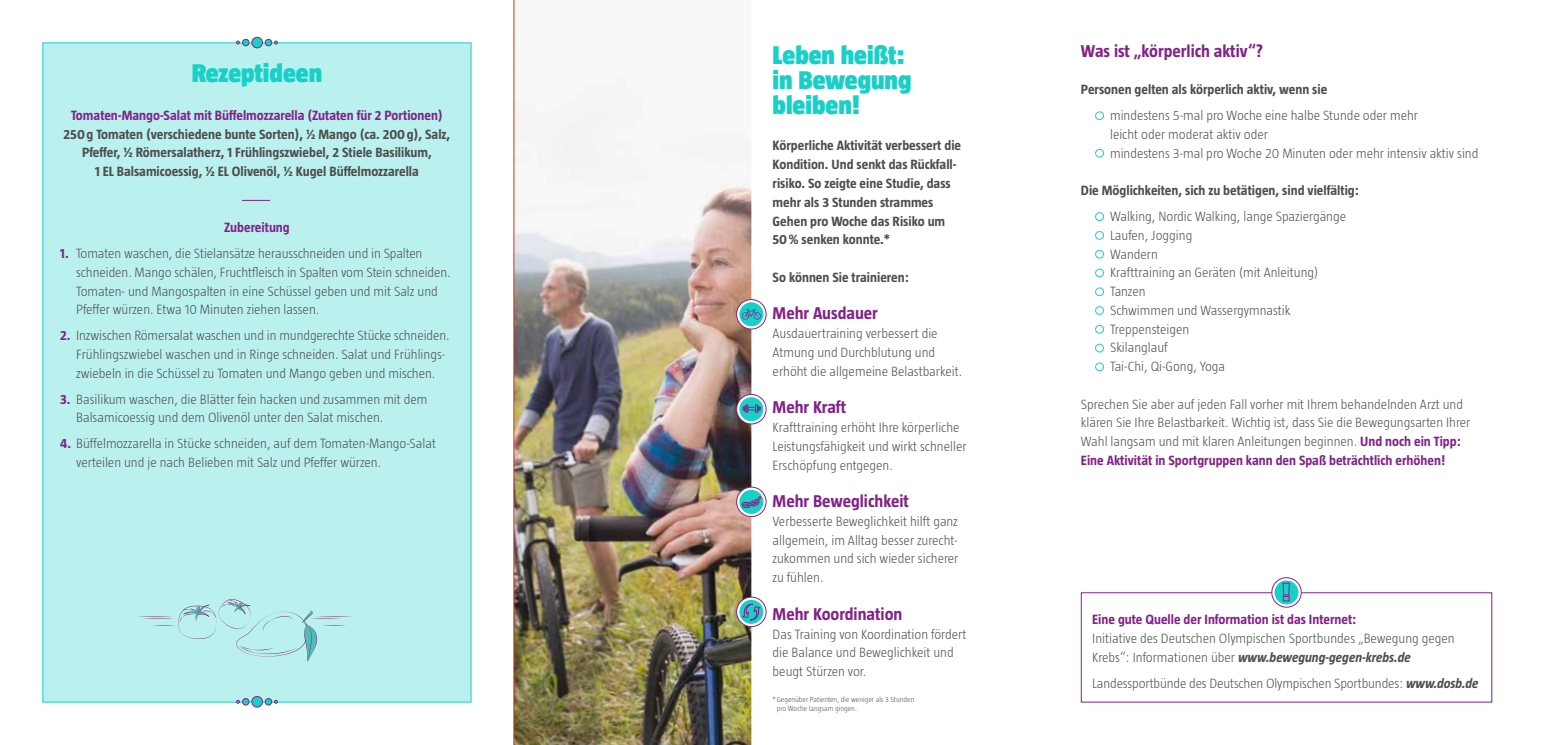
<style>
.page{position:relative;width:1563px;height:745px;background:#fff}
.page>*{position:absolute;margin:0;border:0;box-sizing:border-box;transform-origin:0 0}
.t1{font:900 26.25px/25px "Taz Hexal";color:#19d0c9}
.t2{font:700 17.5px "Taz Hexal";color:#832388}
.t3{font:300 13.75px/18.8px "Taz Hexal";color:#4e4e4d}
.t4{font:700 13.75px/18.8px "Taz Hexal";color:#4e4e4d;text-align:center}
.t5{font:700 13.75px "Taz Hexal";color:#832388}
.t6{font:300 7.5px/9px "Taz Hexal";color:#4e4e4d}
.s1{font-weight:700;color:#832388}
.s2{font-weight:700;font-style:italic}
</style>
<div class="page">
<div style="left:1095px;top:111px;width:9px;height:9px;border:1px solid #19d0c9;border-radius:50%"></div>
<div style="left:1095px;top:149px;width:9px;height:8px;border:1px solid #19d0c9;border-radius:50%"></div>
<div style="left:1095px;top:212px;width:9px;height:9px;border:1px solid #19d0c9;border-radius:50%"></div>
<div style="left:1095px;top:231px;width:9px;height:8px;border:1px solid #19d0c9;border-radius:50%"></div>
<div style="left:1095px;top:250px;width:9px;height:8px;border:1px solid #19d0c9;border-radius:50%"></div>
<div style="left:1095px;top:268px;width:9px;height:9px;border:1px solid #19d0c9;border-radius:50%"></div>
<div style="left:1095px;top:287px;width:9px;height:9px;border:1px solid #19d0c9;border-radius:50%"></div>
<div style="left:1095px;top:306px;width:9px;height:8px;border:1px solid #19d0c9;border-radius:50%"></div>
<div style="left:1095px;top:325px;width:9px;height:8px;border:1px solid #19d0c9;border-radius:50%"></div>
<div style="left:1095px;top:343px;width:9px;height:9px;border:1px solid #19d0c9;border-radius:50%"></div>
<div style="left:1095px;top:362px;width:9px;height:9px;border:1px solid #19d0c9;border-radius:50%"></div>
<div style="left:1081px;top:592px;width:411px;height:110px;border:1px solid #832388"></div>
<svg style="left:1271px;top:577px;width:30px;height:29px"></svg>
<div style="left:1271px;top:577px;width:30px;height:30px;border:1px solid #832388;border-radius:50%"></div>
<div style="left:1274px;top:579px;width:25px;height:25px;background:#19d0c9;border-radius:50%"></div>
<div style="left:1273px;top:579px;width:26px;height:26px;border:1px solid #fff;border-radius:50%"></div>
<svg style="left:1282px;top:582px;width:8px;height:19px"></svg>
<img style="left:515px;top:112px;width:236px;height:632px">
<svg style="left:736px;top:299px;width:30px;height:30px"></svg>
<div style="left:736px;top:299px;width:30px;height:30px;border:1px solid #832388;border-radius:50%"></div>
<svg style="left:739px;top:301px;width:25px;height:25px"></svg>
<div style="left:738px;top:301px;width:26px;height:26px;border:1px solid #fff;border-radius:50%"></div>
<svg style="left:742px;top:309px;width:19px;height:10px"></svg>
<svg style="left:736px;top:394px;width:30px;height:29px"></svg>
<div style="left:736px;top:394px;width:30px;height:30px;border:1px solid #832388;border-radius:50%"></div>
<svg style="left:739px;top:396px;width:25px;height:25px"></svg>
<div style="left:738px;top:396px;width:26px;height:26px;border:1px solid #fff;border-radius:50%"></div>
<svg style="left:736px;top:487px;width:30px;height:29px"></svg>
<div style="left:736px;top:486px;width:30px;height:30px;border:1px solid #832388;border-radius:50%"></div>
<svg style="left:739px;top:489px;width:25px;height:25px"></svg>
<div style="left:738px;top:488px;width:26px;height:26px;border:1px solid #fff;border-radius:50%"></div>
<svg style="left:736px;top:596px;width:30px;height:30px"></svg>
<div style="left:736px;top:596px;width:30px;height:30px;border:1px solid #832388;border-radius:50%"></div>
<svg style="left:739px;top:599px;width:25px;height:25px"></svg>
<div style="left:738px;top:598px;width:26px;height:26px;border:1px solid #fff;border-radius:50%"></div>
<svg style="left:743px;top:404px;width:17px;height:8px"></svg>
<svg style="left:741px;top:603px;width:20px;height:17px"></svg>
<svg style="left:741px;top:495px;width:20px;height:12px"></svg>
<div style="left:43px;top:43px;width:428px;height:659px;background:#baf1ef"></div>
<div style="left:252px;top:37px;width:10px;height:11px;background:#19d0c9;border-radius:50%"></div>
<div style="left:251px;top:37px;width:12px;height:11px;border:1px solid #832388;border-radius:50%"></div>
<div style="left:243px;top:39px;width:6px;height:7px;background:#19d0c9;border-radius:50%"></div>
<div style="left:242px;top:39px;width:7px;height:7px;border:1px solid #832388;border-radius:50%"></div>
<svg style="left:236px;top:41px;width:4px;height:3px"></svg>
<svg style="left:274px;top:41px;width:4px;height:3px"></svg>
<div style="left:265px;top:39px;width:7px;height:7px;background:#19d0c9;border-radius:50%"></div>
<div style="left:265px;top:39px;width:7px;height:7px;border:1px solid #832388;border-radius:50%"></div>
<div style="left:252px;top:696px;width:10px;height:10px;background:#19d0c9;border-radius:50%"></div>
<div style="left:251px;top:695px;width:12px;height:12px;border:1px solid #832388;border-radius:50%"></div>
<div style="left:242px;top:697px;width:7px;height:7px;border:1px solid #832388;border-radius:50%"></div>
<svg style="left:236px;top:698px;width:13px;height:6px"></svg>
<svg style="left:274px;top:699px;width:4px;height:4px"></svg>
<div style="left:265px;top:697px;width:7px;height:7px;border:1px solid #832388;border-radius:50%"></div>
<svg style="left:242px;top:200px;width:28px;height:1px"></svg>
<svg style="left:138px;top:599px;width:213px;height:62px"></svg>
<svg style="left:514px;top:0;width:1px;height:745px"></svg>
<h1 class="t1" style="left:192px;top:61px;width:132px">Rezeptideen</h1>
<p class="t5" style="left:71px;top:107px;width:373px">Tomaten-Mango-Salat mit Büffelmozzarella (Zutaten für 2 Portionen)</p>
<p class="t4" style="left:64px;top:124px;width:388px">250g Tomaten (verschiedene bunte Sorten), ½ Mango (ca. 200g), Salz,<br>Pfeffer, ½ Römersalatherz, 1 Frühlingszwiebel, 2 Stiele Basilikum,<br>1 EL Balsamicoessig, ½ EL Olivenöl, ½ Kugel Büffelmozzarella</p>
<p class="t5" style="left:224px;top:219px;width:67px">Zubereitung</p>
<p class="t3" style="left:76px;top:244px;width:376px;text-indent:-16px"><span class="s1">1.</span> Tomaten waschen, die Stielansätze herausschneiden und in Spalten schneiden. Mango schälen, Fruchtfleisch in Spalten vom Stein schneiden.<br>Tomaten- und Mangospalten in eine Schüssel geben und mit Salz und Pfeffer würzen. Etwa 10 Minuten ziehen lassen.</p>
<p class="t3" style="left:76px;top:326px;width:375px;text-indent:-16px"><span class="s1">2.</span> Inzwischen Römersalat waschen und in mundgerechte Stücke schneiden.<br>Frühlingszwiebel waschen und in Ringe schneiden. Salat und Frühlings&shy;zwiebeln in die Schüssel zu Tomaten und Mango geben und mischen.</p>
<p class="t3" style="left:76px;top:389px;width:353px;text-indent:-16px"><span class="s1">3.</span> Basilikum waschen, die Blätter fein hacken und zusammen mit dem<br>Balsamicoessig und dem Olivenöl unter den Salat mischen.</p>
<p class="t3" style="left:76px;top:434px;width:361px;text-indent:-16px"><span class="s1">4.</span> Büffelmozzarella in Stücke schneiden, auf dem Tomaten-Mango--Salat verteilen und je nach Belieben mit Salz und Pfeffer würzen.</p>
<h1 class="t1" style="left:772px;top:42px;width:140px">Leben heißt: in Bewegung bleiben!</h1>
<p class="t4" style="left:772px;top:136px;width:190px;text-align:left">Körperliche Aktivität verbessert die<br>Kondition. Und senkt das Rückfall&shy;risiko. So zeigte eine Studie, dass mehr als 3 Stunden strammes<br>Gehen pro Woche das Risiko um<br>50% senken konnte.*</p>
<p class="t4" style="left:772px;top:267px;width:138px">So können Sie trainieren:</p>
<p class="t2" style="left:772px;top:303px;width:107px">Mehr Ausdauer</p>
<p class="t3" style="left:772px;top:324px;width:191px">Ausdauertraining verbessert die<br>Atmung und Durchblutung und erhöht die allgemeine Belastbarkeit.</p>
<p class="t2" style="left:772px;top:397px;width:75px">Mehr Kraft</p>
<p class="t3" style="left:772px;top:417px;width:195px">Krafttraining erhöht Ihre körperliche<br>Leistungsfähigkeit und wirkt schneller<br>Erschöpfung entgegen.</p>
<p class="t2" style="left:772px;top:491px;width:138px">Mehr Beweglichkeit</p>
<p class="t3" style="left:772px;top:511px;width:187px;text-align:justify">Verbesserte Beweglichkeit hilft ganz allgemein, im Alltag besser zurecht&shy;zukommen und sich wieder sicherer zu fühlen.</p>
<p class="t2" style="left:772px;top:603px;width:131px">Mehr Koordination</p>
<p class="t3" style="left:772px;top:624px;width:195px">Das Training von Koordination fördert die Balance und Beweglichkeit und beugt Stürzen vor.</p>
<p class="t6" style="left:777px;top:694px;width:139px;text-indent:-4px">* Gegenüber Patienten, die weniger als 3 Stunden pro Woche langsam gingen.</p>
<p class="t2" style="left:1081px;top:41px;width:184px">Was ist „körperlich aktiv“?</p>
<p class="t4" style="left:1081px;top:80px;width:248px">Personen gelten als körperlich aktiv, wenn sie</p>
<p class="t3" style="left:1110px;top:106px;width:370px">mindestens 5-mal pro Woche eine halbe Stunde oder mehr<br>leicht oder moderat aktiv oder<br>mindestens 3-mal pro Woche 20 Minuten oder mehr intensiv aktiv sind</p>
<p class="t4" style="left:1081px;top:181px;width:280px">Die Möglichkeiten, sich zu betätigen, sind vielfältig:</p>
<p class="t3" style="left:1110px;top:207px;width:238px">Walking, Nordic Walking, lange Spaziergänge<br>Laufen, Jogging<br>Wandern<br>Krafttraining an Geräten (mit Anleitung)<br>Tanzen<br>Schwimmen und Wassergymnastik<br>Treppensteigen<br>Skilanglauf<br>Tai-Chi, Qi-Gong, Yoga</p>
<p class="t3" style="left:1081px;top:394px;width:391px">Sprechen Sie aber auf jeden Fall vorher mit Ihrem behandelnden Arzt und klären Sie Ihre Belastbarkeit. Wichtig ist, dass Sie die Bewegungsarten Ihrer Wahl langsam und mit klaren Anleitungen beginnen. <span class="s1">Und noch ein Tipp:<br>Eine Aktivität in Sportgruppen kann den Spaß beträchtlich erhöhen!</span></p>
<p class="t5" style="left:1092px;top:611px;width:266px">Eine gute Quelle der Information ist das Internet:</p>
<p class="t3" style="left:1092px;top:628px;width:364px">Initiative des Deutschen Olympischen Sportbundes „Bewegung gegen<br>Krebs“: Informationen über <span class="s2">www.bewegung-gegen-krebs.de</span></p>
<p class="t3" style="left:1092px;top:673px;width:388px">Landessportbünde des Deutschen Olympischen Sportbundes: <span class="s2">www.dosb.de</span></p>
</div>
